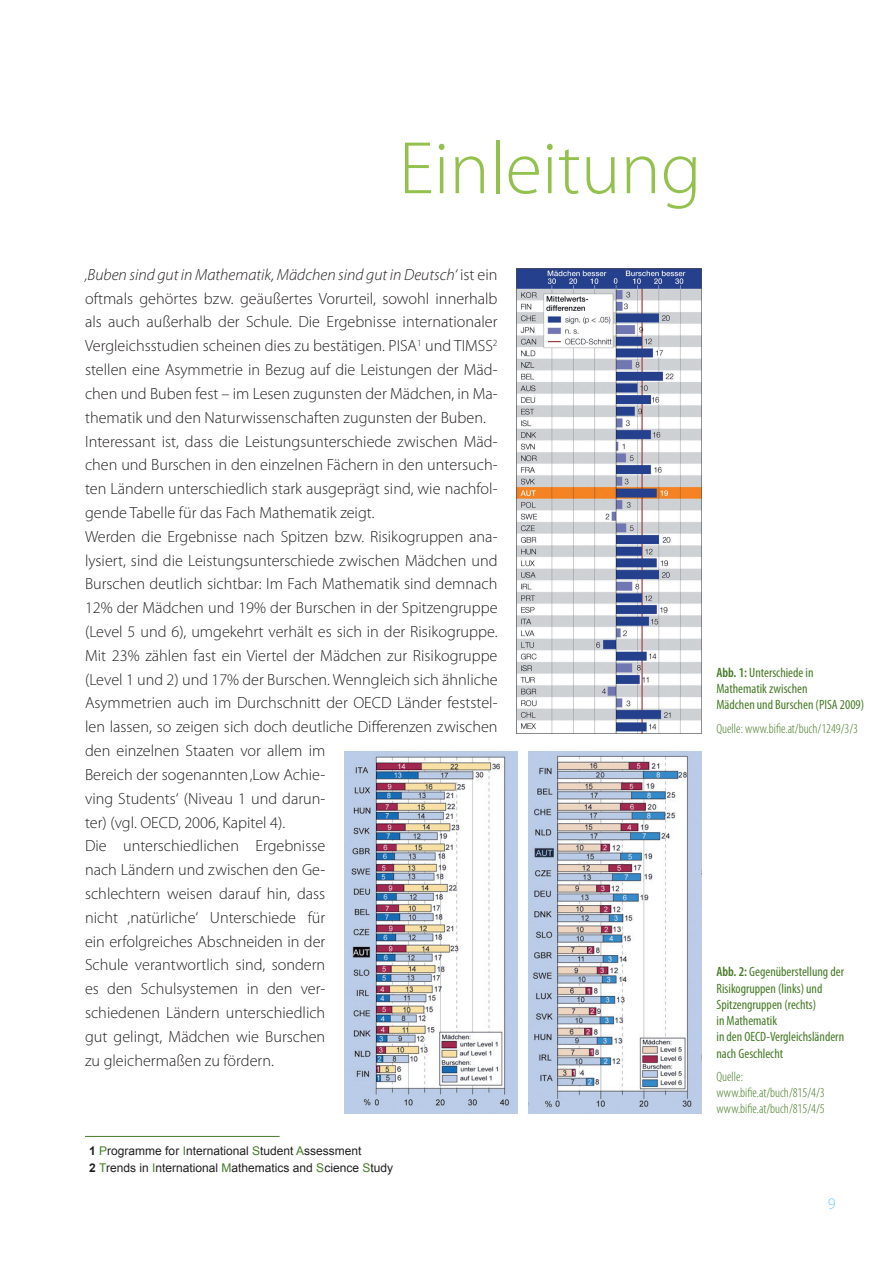
<style>
.page{position:relative;width:893px;height:1263px;background:#fff}
.page>*{position:absolute;margin:0;border:0;box-sizing:border-box;transform-origin:0 0}
.ueberschrift{font:300 75px "Myriad Pro";color:#93c14e}
.t1{font:300 16.2px/23.9px "Myriad Pro";color:#231f20;text-align:justify}
.t2{font:300 16.2px "Myriad Pro";color:#6bcff6}
.t3{font:condensed 13.5px "Myriad Pro";color:#467b27}
.t4{font:300 condensed 13.5px "Myriad Pro";color:#467b27}
.t5{font:12px "Arial";color:#231f20}
.s1{font-style:italic}
.s2{font-weight:700}
.s3{color:#467b27}
.s4{font-weight:600}
</style>
<div class="page">
<hr style="left:85px;top:1136px;width:195px;height:1px;background:#467b27">
<img style="left:516px;top:269px;width:186px;height:464px">
<img style="left:344px;top:752px;width:174px;height:361px">
<img style="left:528px;top:752px;width:174px;height:361px">
<p class="ueberschrift" style="left:399px;top:123px;width:304px">Einleitung</p>
<p class="t1" style="left:85px;top:262px;width:414px"><span class="s1">‚Buben sind gut in Mathematik, Mädchen sind gut in Deutsch‘</span> ist ein oftmals gehörtes bzw. geäußertes Vorurteil, sowohl innerhalb als auch außerhalb der Schule. Die Ergebnisse internationaler Vergleichsstudien scheinen dies zu bestätigen. PISA<sup>1</sup> und TIMSS<sup>2 </sup>stellen eine Asymmetrie in Bezug auf die Leistungen der Mäd&shy;chen und Buben fest – im Lesen zugunsten der Mädchen, in Ma&shy;thematik und den Naturwissenschaften zugunsten der Buben.</p>
<p class="t1" style="left:85px;top:429px;width:414px">Interessant ist, dass die Leistungsunterschiede zwischen Mäd-</p>
<p class="t1" style="left:85px;top:453px;width:414px">chen und Burschen in den einzelnen Fächern in den untersuch&shy;ten Ländern unterschiedlich stark ausgeprägt sind, wie nachfol&shy;gende Tabelle für das Fach Mathematik zeigt.</p>
<p class="t1" style="left:85px;top:524px;width:414px">Werden die Ergebnisse nach Spitzen bzw. Risikogruppen ana&shy;lysiert, sind die Leistungsunterschiede zwischen Mädchen und Burschen deutlich sichtbar: Im Fach Mathematik sind demnach 12% der Mädchen und 19% der Burschen in der Spitzengruppe (Level 5 und 6), umgekehrt verhält es sich in der Risikogruppe.<br>Mit 23% zählen fast ein Viertel der Mädchen zur Risikogruppe (Level 1 und 2) und 17% der Burschen. Wenngleich sich ähnliche Asymmetrien auch im Durchschnitt der OECD Länder feststel&shy;len lassen, so zeigen sich doch deutliche Differenzen zwischen</p>
<p class="t1" style="left:85px;top:739px;width:242px">den einzelnen Staaten vor allem im Bereich der sogenannten ‚Low Achie&shy;ving Students‘ (Niveau 1 und darun&shy;ter) (vgl. OECD, 2006, Kapitel 4).</p>
<p class="t1" style="left:85px;top:834px;width:242px">Die unterschiedlichen Ergebnisse nach Ländern und zwischen den Ge&shy;schlechtern weisen darauf hin, dass nicht ‚natürliche‘ Unterschiede für ein erfolgreiches Abschneiden in der Schule verantwortlich sind, sondern es den Schulsystemen in den ver&shy;schiedenen Ländern unterschiedlich gut gelingt, Mädchen wie Burschen zu gleichermaßen zu fördern.</p>
<p class="t5" style="left:89px;top:1143px;width:274px"><span class="s2">1</span> <span class="s3">P</span>rogramme for <span class="s3">I</span>nternational <span class="s3">S</span>tudent <span class="s3">A</span>ssessment</p>
<p class="t5" style="left:89px;top:1160px;width:305px"><span class="s2">2</span> <span class="s3">T</span>rends in <span class="s3">I</span>nternational <span class="s3">M</span>athematics and <span class="s3">S</span>cience <span class="s3">S</span>tudy</p>
<p class="t3" style="left:716px;top:664px;width:99px"><span class="s4">Abb. 1:</span> Unterschiede in</p>
<p class="t3" style="left:716px;top:680px;width:93px">Mathematik zwischen</p>
<p class="t3" style="left:716px;top:697px;width:149px">Mädchen und Burschen (PISA 2009)</p>
<p class="t4" style="left:716px;top:720px;width:143px">Quelle: www.bifie.at/buch/1249/3/3</p>
<p class="t3" style="left:716px;top:964px;width:129px"><span class="s4">Abb. 2:</span> Gegenüberstellung der</p>
<p class="t3" style="left:716px;top:980px;width:107px">Risikogruppen (links) und</p>
<p class="t3" style="left:716px;top:996px;width:101px">Spitzengruppen (rechts)</p>
<p class="t3" style="left:716px;top:1012px;width:62px">in Mathematik</p>
<p class="t3" style="left:716px;top:1029px;width:129px">in den OECD-Vergleichsländern</p>
<p class="t3" style="left:716px;top:1045px;width:68px">nach Geschlecht</p>
<p class="t4" style="left:716px;top:1068px;width:28px">Quelle:</p>
<p class="t4" style="left:716px;top:1085px;width:110px">www.bifie.at/buch/815/4/3</p>
<p class="t4" style="left:716px;top:1101px;width:110px">www.bifie.at/buch/815/4/5</p>
<p class="t2" style="left:828px;top:1194px;width:9px">9</p>
</div>
